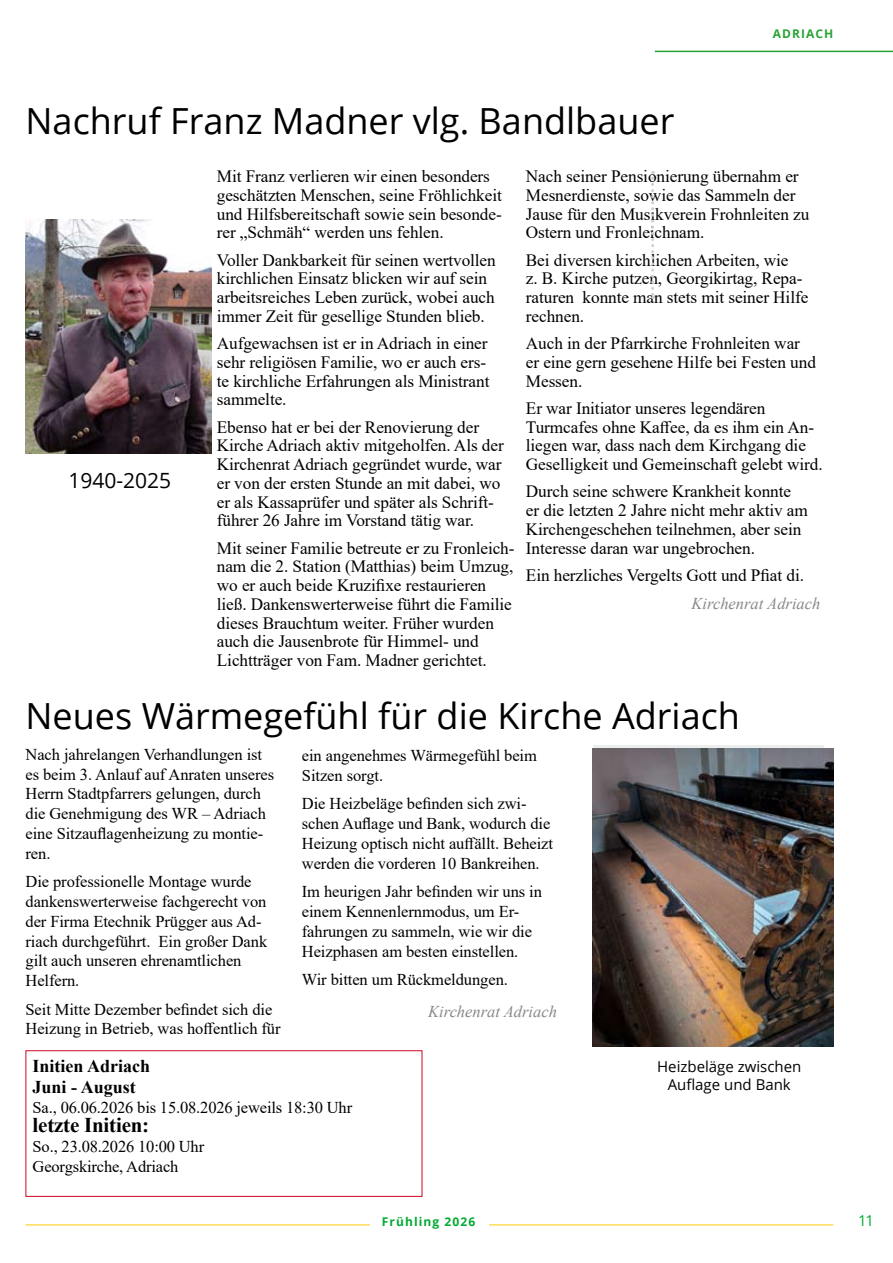
<style>
.page{position:relative;width:893px;height:1263px;background:#fff}
.page>*{position:absolute;margin:0;border:0;box-sizing:border-box;transform-origin:0 0}
.t1{font:36px "Open Sans";color:#000}
.t2{font:700 21px "Times New Roman";letter-spacing:-.01em;color:#000}
.t3{font:21px "Open Sans";color:#000}
.t4{font:700 18px/21px "Times New Roman";color:#000}
.t5{font:17.25px/18.8px "Times New Roman";letter-spacing:-.005em;color:#000}
.t6{font:16.5px/19.8px "Times New Roman";letter-spacing:-.005em;color:#000}
.t7{font:italic 16.5px "Times New Roman";color:#87888a}
.t8{font:15px/18px "Open Sans";color:#000;text-align:center}
.t9{font:15px "Open Sans";color:#00aa31}
.t10{font:700 12px "Open Sans";letter-spacing:.09em;color:#00aa31}
.t11{font:700 12px "Open Sans";letter-spacing:.09em;color:#28a335}
</style>
<div class="page">
<hr style="left:489px;top:1224px;width:344px;height:1px;background:#fc0">
<hr style="left:26px;top:1224px;width:344px;height:1px;background:#fc0">
<hr style="left:655px;top:51px;width:238px;height:1px;background:#28a335">
<img style="left:26px;top:220px;width:185px;height:233px">
<svg style="left:651px;top:171px;width:3px;height:128px"></svg>
<img style="left:593px;top:748px;width:240px;height:298px">
<div style="left:26px;top:1050px;width:396px;height:147px;border:1px solid #cd071e"></div>
<p class="t11" style="left:773px;top:25px;width:52px">ADRIACH</p>
<h1 class="t1" style="left:26px;top:96px;width:650px">Nachruf Franz Madner vlg. Bandlbauer</h1>
<p class="t5" style="left:217px;top:166px;width:287px">Mit Franz verlieren wir einen besonders geschätzten Menschen, seine Fröhlichkeit und Hilfsbereitschaft sowie sein besonde&shy;rer „Schmäh“ werden uns fehlen.</p>
<p class="t5" style="left:217px;top:250px;width:280px">Voller Dankbarkeit für seinen wertvollen kirchlichen Einsatz blicken wir auf sein arbeitsreiches Leben zurück, wobei auch immer Zeit für gesellige Stunden blieb.</p>
<p class="t5" style="left:217px;top:333px;width:274px">Aufgewachsen ist er in Adriach in einer sehr religiösen Familie, wo er auch ers&shy;te kirchliche Erfahrungen als Ministrant sammelte.</p>
<p class="t5" style="left:217px;top:417px;width:288px">Ebenso hat er bei der Renovierung der Kirche Adriach aktiv mitgeholfen. Als der Kirchenrat Adriach gegründet wurde, war er von der ersten Stunde an mit dabei, wo er als Kassaprüfer und später als Schrift&shy;führer 26 Jahre im Vorstand tätig war.</p>
<p class="t5" style="left:217px;top:538px;width:299px">Mit seiner Familie betreute er zu Fronleich&shy;nam die 2. Station (Matthias) beim Umzug, wo er auch beide Kruzifixe restaurieren ließ. Dankenswerterweise führt die Familie dieses Brauchtum weiter. Früher wurden auch die Jausenbrote für Himmel- und Lichtträger von Fam. Madner gerichtet.</p>
<p class="t5" style="left:526px;top:166px;width:285px">Nach seiner Pensionierung übernahm er Mesnerdienste, sowie das Sammeln der Jause für den Musikverein Frohnleiten zu Ostern und Fronleichnam.</p>
<p class="t5" style="left:526px;top:250px;width:284px">Bei diversen kirchlichen Arbeiten, wie<br>z. B. Kirche putzen, Georgikirtag, Repa&shy;raturen konnte man stets mit seiner Hilfe rechnen.</p>
<p class="t5" style="left:526px;top:333px;width:292px">Auch in der Pfarrkirche Frohnleiten war er eine gern gesehene Hilfe bei Festen und<br>Messen.</p>
<p class="t5" style="left:526px;top:398px;width:298px">Er war Initiator unseres legendären Turmcafes ohne Kaffee, da es ihm ein An&shy;liegen war, dass nach dem Kirchgang die Geselligkeit und Gemeinschaft gelebt wird.</p>
<p class="t5" style="left:526px;top:482px;width:283px">Durch seine schwere Krankheit konnte er die letzten 2 Jahre nicht mehr aktiv am Kirchengeschehen teilnehmen, aber sein Interesse daran war ungebrochen.</p>
<p class="t5" style="left:526px;top:565px;width:280px">Ein herzliches Vergelts Gott und Pfiat di.</p>
<p class="t7" style="left:692px;top:592px;width:130px">Kirchenrat Adriach</p>
<p class="t3" style="left:68px;top:466px;width:104px">1940-2025</p>
<h1 class="t1" style="left:26px;top:691px;width:716px">Neues Wärmegefühl für die Kirche Adriach</h1>
<p class="t6" style="left:26px;top:744px;width:250px">Nach jahrelangen Verhandlungen ist es beim 3. Anlauf auf Anraten unseres<br>Herrn Stadtpfarrers gelungen, durch die Genehmigung des WR – Adriach eine Sitzauflagenheizung zu montie&shy;ren.</p>
<p class="t6" style="left:26px;top:871px;width:243px">Die professionelle Montage wurde dankenswerterweise fachgerecht von der Firma Etechnik Prügger aus Ad&shy;riach durchgeführt. Ein großer Dank gilt auch unseren ehrenamtlichen<br>Helfern.</p>
<p class="t6" style="left:26px;top:998px;width:257px">Seit Mitte Dezember befindet sich die<br>Heizung in Betrieb, was hoffentlich für</p>
<p class="t6" style="left:302px;top:745px;width:237px">ein angenehmes Wärmegefühl beim<br>Sitzen sorgt.</p>
<p class="t6" style="left:302px;top:793px;width:253px">Die Heizbeläge befinden sich zwi&shy;schen Auflage und Bank, wodurch die Heizung optisch nicht auffällt. Beheizt werden die vorderen 10 Bankreihen.</p>
<p class="t6" style="left:302px;top:881px;width:242px">Im heurigen Jahr befinden wir uns in einem Kennenlernmodus, um Er&shy;fahrungen zu sammeln, wie wir die Heizphasen am besten einstellen.</p>
<p class="t6" style="left:302px;top:969px;width:208px">Wir bitten um Rückmeldungen.</p>
<p class="t7" style="left:428px;top:1000px;width:130px">Kirchenrat Adriach</p>
<p class="t4" style="left:33px;top:1055px;width:119px">Initien Adriach<br>Juni - August</p>
<p class="t6" style="left:33px;top:1097px;width:321px">Sa., 06.06.2026 bis 15.08.2026 jeweils 18:30 Uhr</p>
<p class="t2" style="left:33px;top:1110px;width:118px">letzte Initien:</p>
<p class="t6" style="left:33px;top:1136px;width:173px">So., 23.08.2026 10:00 Uhr<br>Georgskirche, Adriach</p>
<p class="t8" style="left:657px;top:1057px;width:146px">Heizbeläge zwischen<br>Auflage und Bank</p>
<p class="t10" style="left:382px;top:1213px;width:95px">FRÜHLING 2026</p>
<p class="t9" style="left:858px;top:1210px;width:17px">11</p>
</div>
